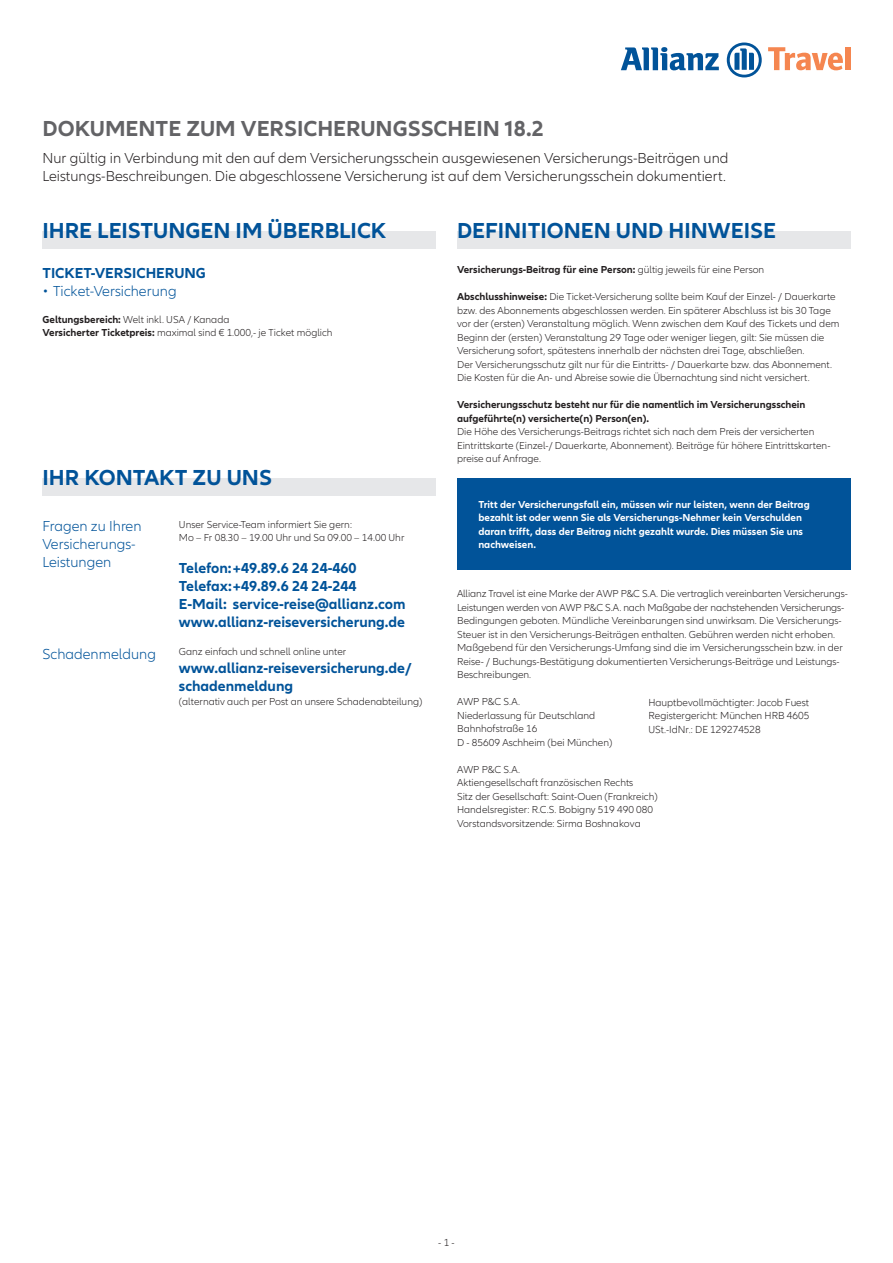
<style>
.page{position:relative;width:893px;height:1263px;background:#fff}
.page>*{position:absolute;margin:0;border:0;box-sizing:border-box;transform-origin:0 0}
.t1{font:700 22.5px "Allianz Neo";color:#015399}
.t2{font:700 22.5px "Allianz Neo";color:#636366}
.t3{font:300 15px/18px "Allianz Neo";color:#231f20}
.t4{font:700 15px/18px "Allianz Neo";color:#015399}
.t5{font:300 15px/18px "Allianz Neo";color:#015399}
.t6{font:300 10.5px/13.5px "Allianz Neo";color:#231f20}
.t7{font:700 10.5px/13.5px "Allianz Neo";color:#fff}
.t8{font:700 10.5px/13.5px "Allianz Neo";color:#231f20}
.s1{font-weight:700}
.s2{font-weight:300}
</style>
<div class="page">
<div style="left:43px;top:232px;width:393px;height:17px;background:#e6e7e9"></div>
<svg style="left:621px;top:47px;width:98px;height:23px"></svg>
<svg style="left:727px;top:43px;width:35px;height:34px"></svg>
<svg style="left:768px;top:47px;width:75px;height:23px"></svg>
<div style="left:845px;top:47px;width:5px;height:23px;background:#f58650"></div>
<div style="left:43px;top:478px;width:393px;height:17px;background:#e6e7e9"></div>
<div style="left:457px;top:232px;width:393px;height:17px;background:#e6e7e9"></div>
<div style="left:457px;top:478px;width:393px;height:91px;background:#015399"></div>
<h1 class="t2" style="left:43px;top:116px;width:503px">DOKUMENTE ZUM VERSICHERUNGSSCHEIN 18.2</h1>
<h2 class="t3" style="left:43px;top:150px;width:687px">Nur gültig in Verbindung mit den auf dem Versicherungsschein ausgewiesenen Versicherungs-Beiträgen und<br>Leistungs-Beschreibungen. Die abgeschlossene Versicherung ist auf dem Versicherungsschein dokumentiert.</h2>
<h1 class="t1" style="left:43px;top:218px;width:345px">IHRE LEISTUNGEN IM ÜBERBLICK</h1>
<h2 class="t4" style="left:43px;top:264px;width:165px">TICKET-VERSICHERUNG</h2>
<h2 class="t5" style="left:43px;top:282px;width:136px">• Ticket-Versicherung</h2>
<p class="t6" style="left:43px;top:313px;width:292px"><span class="s1">Geltungsbereich:</span> Welt inkl. USA / Kanada<br><span class="s1">Versicherter Ticketpreis:</span> maximal sind € 1.000,- je Ticket möglich</p>
<h1 class="t1" style="left:457px;top:218px;width:320px">DEFINITIONEN UND HINWEISE</h1>
<p class="t8" style="left:457px;top:263px;width:309px">Versicherungs-Beitrag für eine Person: <span class="s2">gültig jeweils für eine Person</span></p>
<p class="t6" style="left:457px;top:290px;width:384px"><span class="s1">Abschlusshinweise:</span> Die Ticket-Versicherung sollte beim Kauf der Einzel- / Dauerkarte bzw. des Abonnements abgeschlossen werden. Ein späterer Abschluss ist bis 30 Tage vor der (ersten) Veranstaltung möglich. Wenn zwischen dem Kauf des Tickets und dem Beginn der (ersten) Veranstaltung 29 Tage oder weniger liegen, gilt: Sie müssen die Versicherung sofort, spätestens innerhalb der nächsten drei Tage, abschließen.<br>Der Versicherungsschutz gilt nur für die Eintritts- / Dauerkarte bzw. das Abonnement.<br>Die Kosten für die An- und Abreise sowie die Übernachtung sind nicht versichert.</p>
<p class="t8" style="left:457px;top:398px;width:350px">Versicherungsschutz besteht nur für die namentlich im Versicherungsschein aufgeführte(n) versicherte(n) Person(en).</p>
<p class="t6" style="left:457px;top:425px;width:375px">Die Höhe des Versicherungs-Beitrags richtet sich nach dem Preis der versicherten<br>Eintrittskarte (Einzel-/ Dauerkarte, Abonnement). Beiträge für höhere Eintrittskarten&shy;preise auf Anfrage.</p>
<p class="t7" style="left:478px;top:498px;width:333px">Tritt der Versicherungsfall ein, müssen wir nur leisten, wenn der Beitrag bezahlt ist oder wenn Sie als Versicherungs-Nehmer kein Verschulden daran trifft, dass der Beitrag nicht gezahlt wurde. Dies müssen Sie uns nachweisen.</p>
<h1 class="t1" style="left:43px;top:464px;width:231px">IHR KONTAKT ZU UNS</h1>
<h2 class="t5" style="left:43px;top:517px;width:101px">Fragen zu Ihren<br>Versicherungs-<br>Leistungen</h2>
<p class="t6" style="left:179px;top:518px;width:227px">Unser Service-Team informiert Sie gern:<br>Mo – Fr 08.30 – 19.00 Uhr und Sa 09.00 – 14.00 Uhr</p>
<h2 class="t4" style="left:179px;top:559px;width:228px">Telefon:+49.89.6 24 24-460<br>Telefax:+49.89.6 24 24-244<br>E-Mail: service-reise@allianz.com www.allianz-reiseversicherung.de</h2>
<p class="t6" style="left:457px;top:587px;width:392px">Allianz Travel ist eine Marke der AWP P&amp;C S.A. Die vertraglich vereinbarten Versicherungs-Leistungen werden von AWP P&amp;C S.A. nach Maßgabe der nachstehenden Versicherungs-Bedingungen geboten. Mündliche Vereinbarungen sind unwirksam. Die Versicherungs-Steuer ist in den Versicherungs-Beiträgen enthalten. Gebühren werden nicht erhoben.<br>Maßgebend für den Versicherungs-Umfang sind die im Versicherungsschein bzw. in der Reise- / Buchungs-Bestätigung dokumentierten Versicherungs-Beiträge und Leistungs-Beschreibungen.</p>
<p class="t6" style="left:457px;top:695px;width:140px">AWP P&amp;C S.A.<br>Niederlassung für Deutschland<br>Bahnhofstraße 16</p>
<p class="t6" style="left:648px;top:696px;width:162px;text-align:justify">Hauptbevollmächtigter: Jacob Fuest Registergericht: München HRB 4605<br>USt.-IdNr.: DE 129274528</p>
<p class="t6" style="left:457px;top:736px;width:157px">D - 85609 Aschheim (bei München)</p>
<p class="t6" style="left:457px;top:763px;width:202px">AWP P&amp;C S.A.<br>Aktiengesellschaft französischen Rechts<br>Sitz der Gesellschaft: Saint-Ouen (Frankreich)<br>Handelsregister: R.C.S. Bobigny 519 490 080<br>Vorstandsvorsitzende: Sirma Boshnakova</p>
<h2 class="t5" style="left:43px;top:645px;width:115px">Schadenmeldung</h2>
<p class="t6" style="left:179px;top:645px;width:169px">Ganz einfach und schnell online unter</p>
<h2 class="t4" style="left:179px;top:660px;width:234px">www.allianz-reiseversicherung.de/ schadenmeldung</h2>
<p class="t6" style="left:179px;top:695px;width:245px">(alternativ auch per Post an unsere Schadenabteilung)</p>
<p class="t6" style="left:438px;top:1236px;width:18px">- 1 -</p>
</div>
